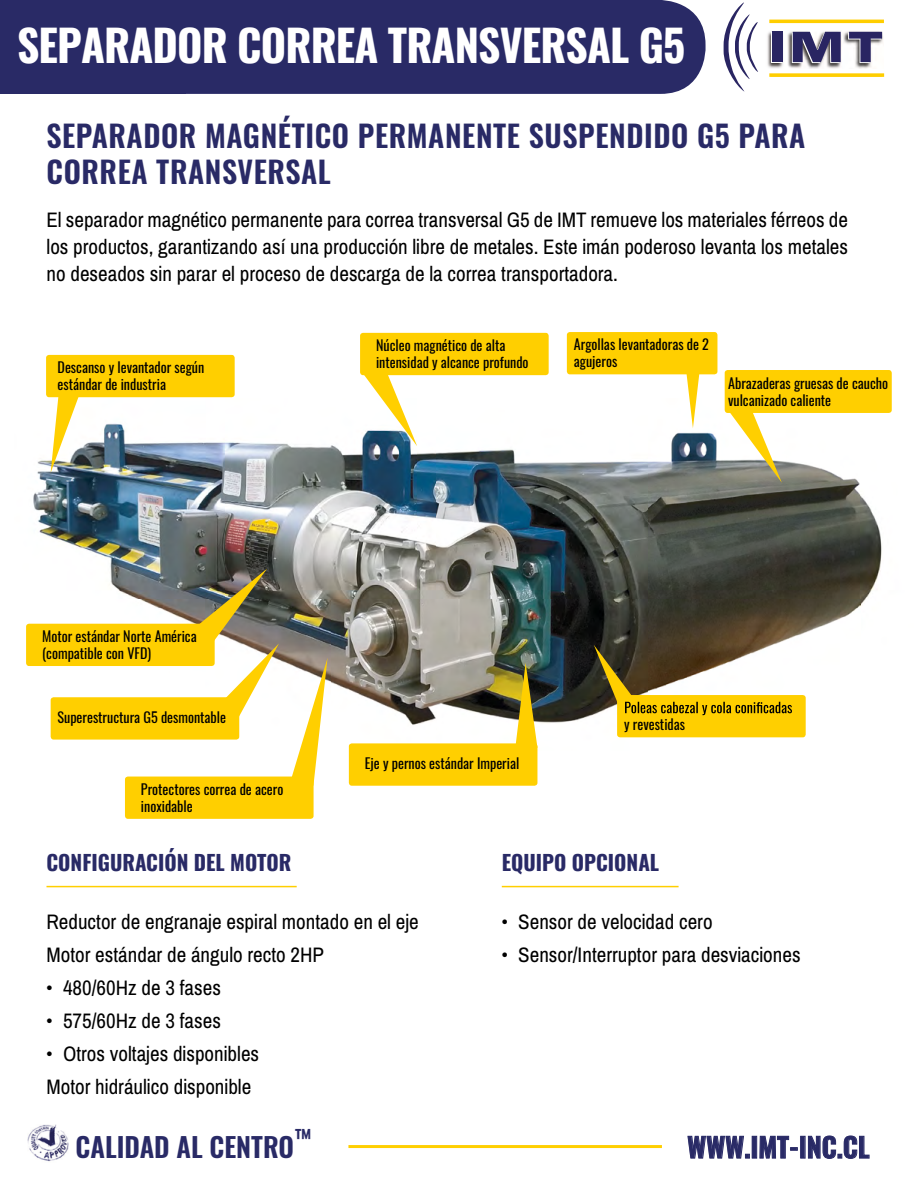
<style>
.page{position:relative;width:918px;height:1188px;background:#fff}
.page>*{position:absolute;margin:0;border:0;box-sizing:border-box;transform-origin:0 0}
.t1{font:700 43.5px "Oswald";letter-spacing:-.02em;color:#fff}
.t2{font:600 30px/36px "Oswald";letter-spacing:.02em;color:#292a66}
.t3{font:600 27px "Oswald";color:#292a66}
.t4{font:21px/27px "Archivo Narrow";color:#000}
.t5{font:700 21px "Oswald";color:#292a66}
.t6{font:14.1px/17px "Oswald";color:#000}
</style>
<div class="page">
<div style="left:15px;top:0;width:691px;height:94px;background:#292a66;border-radius:45px"></div>
<div style="left:0;top:0;width:185px;height:94px;background:#292a66"></div>
<img style="left:27px;top:1124px;width:42px;height:38px">
<hr style="left:348px;top:1145px;width:314px;height:3px;background:#ffcf00">
<img style="left:787px;top:31px;width:96px;height:38px">
<img style="left:767px;top:31px;width:16px;height:37px">
<div style="left:771px;top:33px;width:11px;height:30px;background:#fff"></div>
<svg style="left:792px;top:32px;width:49px;height:31px;background:#5b5781"></svg>
<svg style="left:848px;top:32px;width:34px;height:31px"></svg>
<div style="left:772px;top:32px;width:11px;height:30px;background:#292562"></div>
<svg style="left:724px;top:2px;width:34px;height:90px"></svg>
<hr style="left:769px;top:20px;width:115px;height:3px;background:#ffce00">
<svg style="left:769px;top:73px;width:115px;height:4px"></svg>
<img style="left:26px;top:399px;width:856px;height:351px">
<svg style="left:725px;top:412px;width:57px;height:71px"></svg>
<div style="left:725px;top:370px;width:167px;height:43px;background:#ffcf00;border-radius:3px"></div>
<svg style="left:362px;top:375px;width:55px;height:71px"></svg>
<div style="left:360px;top:333px;width:189px;height:42px;background:#ffcf00;border-radius:3px"></div>
<svg style="left:51px;top:397px;width:32px;height:76px"></svg>
<div style="left:46px;top:355px;width:189px;height:42px;background:#ffcf00;border-radius:3px"></div>
<div style="left:26px;top:624px;width:189px;height:42px;background:#ffcf00;border-radius:3px"></div>
<div style="left:617px;top:695px;width:189px;height:42px;background:#ffcf00;border-radius:3px"></div>
<svg style="left:594px;top:645px;width:198px;height:86px"></svg>
<svg style="left:291px;top:658px;width:37px;height:122px"></svg>
<div style="left:125px;top:777px;width:189px;height:42px;background:#ffcf00;border-radius:3px"></div>
<div style="left:51px;top:697px;width:188px;height:43px;background:#ffcf00;border-radius:3px"></div>
<svg style="left:515px;top:663px;width:22px;height:81px;background:#ac9522"></svg>
<div style="left:349px;top:743px;width:188px;height:43px;background:#ffcf00;border-radius:3px"></div>
<svg style="left:684px;top:374px;width:18px;height:54px"></svg>
<div style="left:567px;top:332px;width:150px;height:42px;background:#ffcf00;border-radius:3px"></div>
<hr style="left:46px;top:886px;width:251px;height:1px;background:#ffcf00">
<svg style="left:195px;top:569px;width:84px;height:149px"></svg>
<hr style="left:502px;top:886px;width:177px;height:1px;background:#ffcf00">
<p class="t1" style="left:17px;top:23px;width:670px">SEPARADOR CORREA TRANSVERSAL G5</p>
<p class="t2" style="left:46px;top:120px;width:760px">SEPARADOR MAGNÉTICO PERMANENTE SUSPENDIDO G5 PARA<br>CORREA TRANSVERSAL</p>
<p class="t4" style="left:46px;top:207px;width:803px;text-align:justify">El separador magnético permanente para correa transversal G5 de IMT remueve los materiales férreos de los productos, garantizando así una producción libre de metales. Este imán poderoso levanta los metales no deseados sin parar el proceso de descarga de la correa transportadora.</p>
<p class="t6" style="left:58px;top:357px;width:148px">Descanso y levantador según estándar de industria</p>
<p class="t6" style="left:376px;top:336px;width:154px">Núcleo magnético de alta intensidad y alcance profundo</p>
<p class="t6" style="left:574px;top:334px;width:137px">Argollas levantadoras de 2 agujeros</p>
<p class="t6" style="left:728px;top:373px;width:161px">Abrazaderas gruesas de caucho vulcanizado caliente</p>
<p class="t6" style="left:42px;top:627px;width:156px">Motor estándar Norte América (compatible con VFD)</p>
<p class="t6" style="left:57px;top:707px;width:170px">Superestructura G5 desmontable</p>
<p class="t6" style="left:141px;top:779px;width:144px">Protectores correa de acero inoxidable</p>
<p class="t6" style="left:365px;top:754px;width:156px">Eje y pernos estándar Imperial</p>
<p class="t6" style="left:624px;top:715px;width:62px">y revestidas</p>
<p class="t5" style="left:46px;top:852px;width:246px">CONFIGURACIÓN DEL MOTOR</p>
<p class="t4" style="left:46px;top:906px;width:374px;line-height:33px">Reductor de engranaje espiral montado en el eje<br>Motor estándar de ángulo recto 2HP</p>
<p class="t4" style="left:46px;top:975px;width:176px">• 480/60Hz de 3 fases</p>
<p class="t4" style="left:46px;top:1008px;width:176px">• 575/60Hz de 3 fases</p>
<p class="t4" style="left:46px;top:1038px;width:214px;line-height:33px">• Otros voltajes disponibles<br>Motor hidráulico disponible</p>
<p class="t5" style="left:502px;top:852px;width:159px">EQUIPO OPCIONAL</p>
<p class="t4" style="left:502px;top:909px;width:212px">• Sensor de velocidad cero</p>
<p class="t4" style="left:502px;top:942px;width:300px">• Sensor/Interruptor para desviaciones</p>
<p class="t3" style="left:76px;top:1133px;width:238px">CALIDAD AL CENTRO<sup>™</sup></p>
<p class="t3" style="left:687px;top:1133px;width:184px">WWW.IMT-INC.CL</p>
</div>
